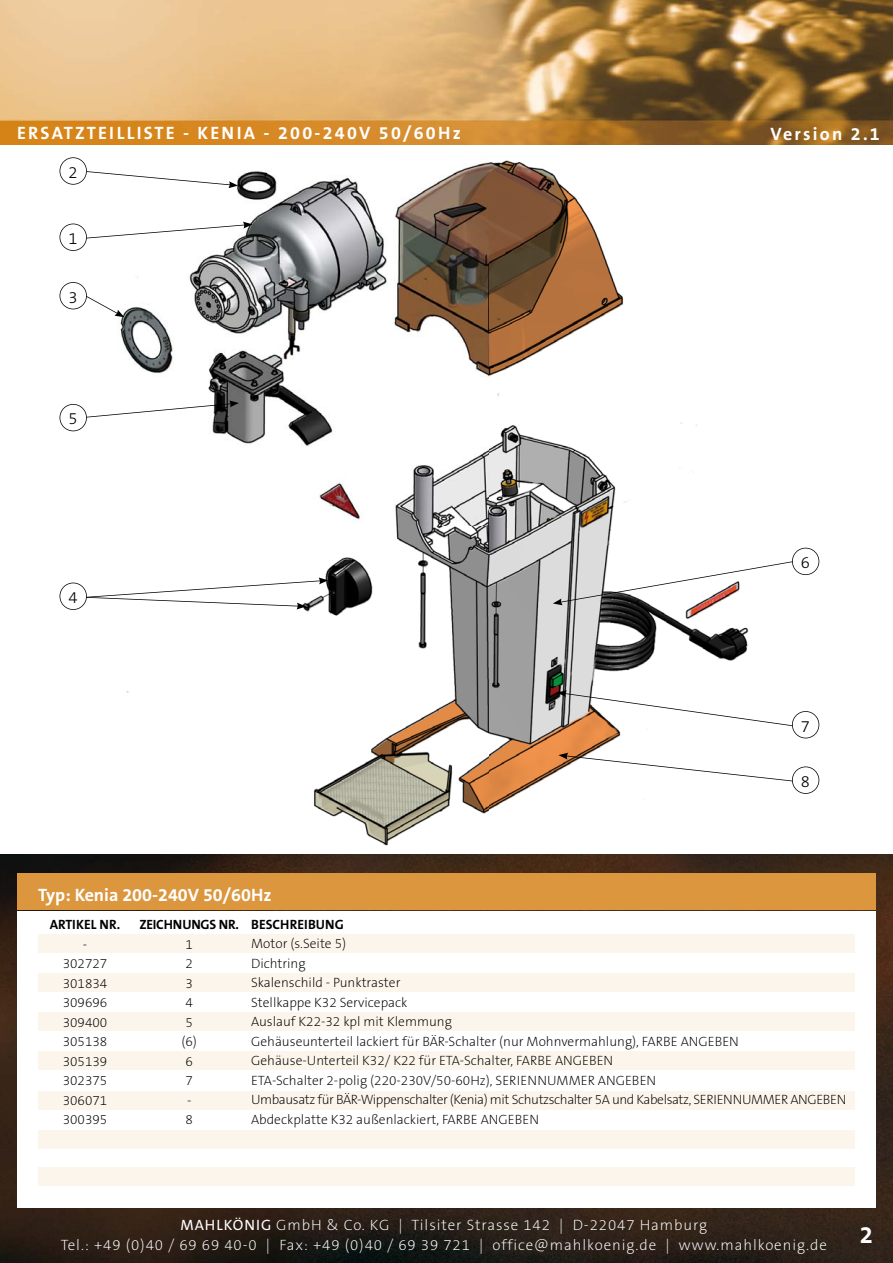
<style>
.page{position:relative;width:893px;height:1263px;background:#fff}
.page>*{position:absolute;margin:0;border:0;box-sizing:border-box;transform-origin:0 0}
.t1{font:700 24px "The Sans B7";color:#fff}
.t2{font:700 18px "The Sans B7";letter-spacing:.125em;color:#fff}
.t3{font:700 18px "The Sans B7";color:#fff}
.t4{font:300 16.5px "The Sans B3";color:#000}
.t5{font:200 15px/19.5px "The Sans B2";letter-spacing:.06em;color:#fff;text-align:center}
.t6{font:200 13.5px/19.5px "The Sans B2";color:#000;text-align:center}
.t7{font:700 13.5px "The Sans B7";color:#000}
.s1{font-family:"The Sans B5 Plain";font-weight:400}
</style>
<div class="page">
<img style="left:0;top:0;width:893px;height:145px">
<img style="left:0;top:854px;width:893px;height:409px">
<div style="left:17px;top:911px;width:859px;height:297px;background:#fff"></div>
<div style="left:38px;top:934px;width:817px;height:18px;background:#fcf5ec"></div>
<div style="left:38px;top:973px;width:817px;height:18px;background:#fcf5ec"></div>
<div style="left:38px;top:1013px;width:817px;height:18px;background:#fcf5ec"></div>
<div style="left:38px;top:1052px;width:817px;height:18px;background:#fcf5ec"></div>
<div style="left:38px;top:1091px;width:817px;height:18px;background:#fcf5ec"></div>
<div style="left:38px;top:1130px;width:817px;height:18px;background:#fcf5ec"></div>
<div style="left:38px;top:1167px;width:817px;height:18px;background:#fcf5ec"></div>
<div style="left:17px;top:873px;width:859px;height:37px;background:#db963e"></div>
<img style="left:120px;top:160px;width:629px;height:686px">
<svg style="left:60px;top:222px;width:193px;height:29px"></svg>
<svg style="left:60px;top:282px;width:64px;height:35px"></svg>
<svg style="left:60px;top:400px;width:179px;height:31px"></svg>
<svg style="left:553px;top:548px;width:266px;height:57px"></svg>
<svg style="left:557px;top:690px;width:262px;height:48px"></svg>
<svg style="left:558px;top:753px;width:261px;height:41px"></svg>
<svg style="left:60px;top:577px;width:268px;height:33px"></svg>
<svg style="left:60px;top:157px;width:178px;height:31px"></svg>
<h2 class="t2" style="left:17px;top:124px;width:445px">ERSATZTEILLISTE - KENIA - 200-240V 50/60Hz</h2>
<p class="t4" style="left:68px;top:164px;width:11px">2</p>
<p class="t4" style="left:68px;top:230px;width:11px">1</p>
<p class="t4" style="left:68px;top:289px;width:11px">3</p>
<p class="t4" style="left:68px;top:411px;width:11px">5</p>
<p class="t4" style="left:68px;top:589px;width:11px">4</p>
<h2 class="t2" style="left:770px;top:125px;width:111px">Version 2.1</h2>
<p class="t4" style="left:801px;top:554px;width:11px">6</p>
<p class="t4" style="left:801px;top:718px;width:11px">7</p>
<p class="t4" style="left:801px;top:773px;width:11px">8</p>
<h2 class="t3" style="left:38px;top:886px;width:235px">Typ: Kenia 200-240V 50/60Hz</h2>
<p class="t7" style="left:50px;top:917px;width:72px">ARTIKEL NR.</p>
<p class="t7" style="left:139px;top:917px;width:206px">ZEICHNUNGS NR. BESCHREIBUNG</p>
<p class="t6" style="left:251px;top:934px;width:597px;text-align:left">Motor (s.Seite 5)<br>Dichtring<br>Skalenschild - Punktraster<br>Stellkappe K32 Servicepack<br>Auslauf K22-32 kpl mit Klemmung<br>Gehäuseunterteil lackiert für BÄR-Schalter (nur Mohnvermahlung), FARBE ANGEBEN Gehäuse-Unterteil K32/ K22 für ETA-Schalter, FARBE ANGEBEN<br>ETA-Schalter 2-polig (220-230V/50-60Hz), SERIENNUMMER ANGEBEN<br>Umbausatz für BÄR-Wippenschalter (Kenia) mit Schutzschalter 5A und Kabelsatz, SERIENNUMMER ANGEBEN Abdeckplatte K32 außenlackiert, FARBE ANGEBEN</p>
<p class="t6" style="left:63px;top:935px;width:46px">-<br>302727<br>301834<br>309696<br>309400<br>305138<br>305139<br>302375<br>306071<br>300395</p>
<p class="t6" style="left:181px;top:935px;width:17px">1<br>2<br>3<br>4<br>5 (6)<br>6<br>7<br>-<br>8</p>
<p class="t5" style="left:61px;top:1216px;width:768px"><span class="s1">MAHLKÖNIG</span> GmbH &amp; Co. KG | Tilsiter Strasse 142 | D-22047 Hamburg<br>Tel.: +49 (0)40 / 69 69 40-0 | Fax: +49 (0)40 / 69 39 721 | office@mahlkoenig.de | www.mahlkoenig.de</p>
<h1 class="t1" style="left:860px;top:1223px;width:15px">2</h1>
</div>
